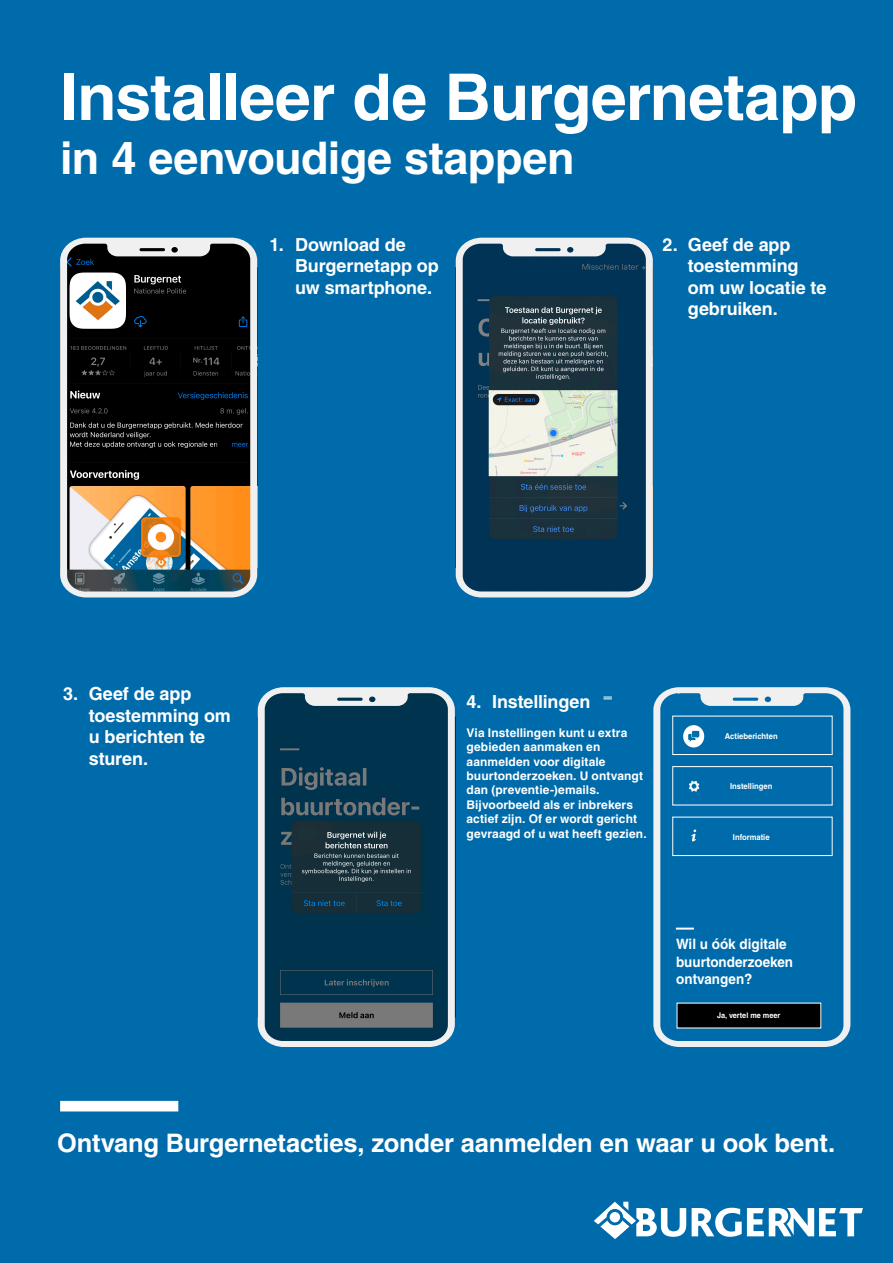
<style>
.page{position:relative;width:893px;height:1263px;background:#006baa}
.page>*{position:absolute;margin:0;border:0;box-sizing:border-box;transform-origin:0 0}
.t1{font:700 64.5px "Helvetica LT Std";letter-spacing:-.015em;color:#fff}
.t2{font:700 45px "Helvetica LT Std";letter-spacing:-.01em;color:#fff}
.t3{font:700 25.5px "Helvetica LT Std";letter-spacing:-.005em;color:#fff}
.t4{font:700 18px/21.6px "Helvetica LT Std";letter-spacing:-.005em;color:#fff}
.t5{font:700 14.25px/17.1px "Helvetica LT Std";color:#fff;scale:.94 1}
.t6{font:700 12px/14.4px "Helvetica LT Std";letter-spacing:.01em;color:#fff}
.t7{font:700 8.1px "Helvetica LT Std";color:#fff;scale:.94 1}
.t8{font:700 7.8px "Helvetica LT Std";color:#fff;scale:.94 1}
.t9{font:300 6px "Helvetica LT Std";color:#fff}
</style>
<div class="page">
<svg style="left:594px;top:1202px;width:92px;height:37px"></svg>
<div style="left:610px;top:1212px;width:10px;height:10px;background:#fff;border-radius:50%"></div>
<svg style="left:692px;top:1208px;width:171px;height:29px"></svg>
<div style="left:60px;top:1101px;width:118px;height:10px;background:#fff"></div>
<svg style="left:60px;top:238px;width:197px;height:359px;background:#585249"></svg>
<svg style="left:456px;top:238px;width:197px;height:359px;background:#496777"></svg>
<svg style="left:258px;top:687px;width:197px;height:360px;background:#2a4f62"></svg>
<svg style="left:653px;top:687px;width:197px;height:360px"></svg>
<svg style="left:604px;top:697px;width:8px;height:3px"></svg>
<p class="t1" style="left:60px;top:58px;width:798px">Installeer de Burgernetapp</p>
<p class="t2" style="left:60px;top:131px;width:516px">in 4 eenvoudige stappen</p>
<p class="t4" style="left:295px;top:233px;width:145px;text-indent:-26px">1. Download de<br>Burgernetapp op uw smartphone.</p>
<p class="t4" style="left:688px;top:233px;width:140px;text-indent:-26px">2. Geef de app toestemming om uw locatie te gebruiken.</p>
<p class="t4" style="left:89px;top:683px;width:144px;text-indent:-26px">3. Geef de app toestemming om u berichten te sturen.</p>
<p class="t4" style="left:467px;top:690px;width:125px">4. Instellingen</p>
<p class="t6" style="left:467px;top:725px;width:182px">Via Instellingen kunt u extra gebieden aanmaken en aanmelden voor digitale buurtonderzoeken. U ontvangt dan (preventie-)emails.<br>Bijvoorbeeld als er inbrekers actief zijn. Of er wordt gericht gevraagd of u wat heeft gezien.</p>
<p class="t7" style="left:725px;top:731px;width:58px">Actieberichten</p>
<p class="t9" style="left:739px;top:735px;width:5px">2</p>
<p class="t7" style="left:730px;top:781px;width:47px">Instellingen</p>
<p class="t7" style="left:733px;top:832px;width:41px">Informatie</p>
<p class="t5" style="left:676px;top:936px;width:126px">Wil u óók digitale buurtonderzoeken ontvangen?</p>
<p class="t8" style="left:717px;top:1011px;width:69px">Ja, vertel me meer</p>
<p class="t3" style="left:57px;top:1127px;width:780px">Ontvang Burgernetacties, zonder aanmelden en waar u ook bent.</p>
</div>
